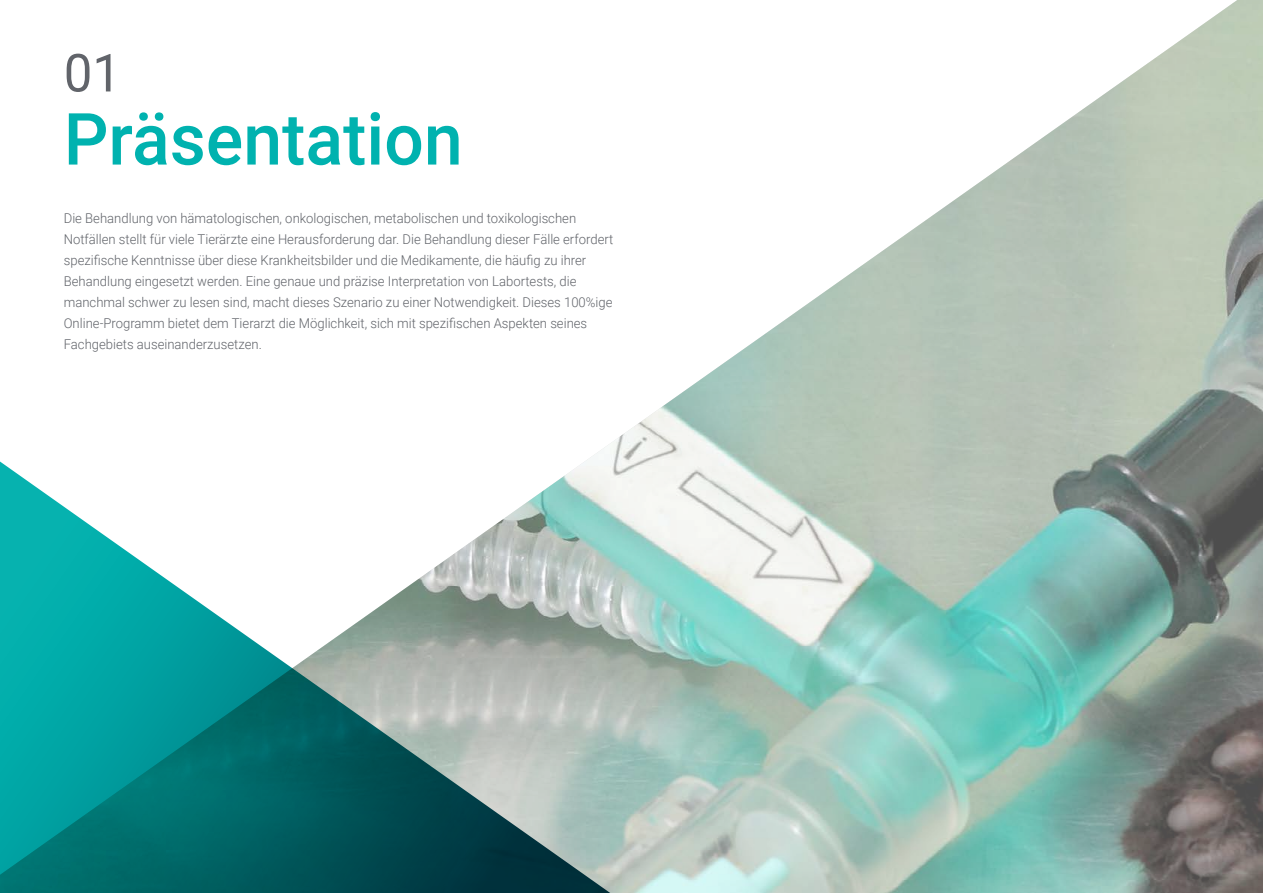
<style>
.page{position:relative;width:1263px;height:893px;background:#fff}
.page>*{position:absolute;margin:0;border:0;box-sizing:border-box;transform-origin:0 0}
.t1{font:500 72px "Roboto";color:#00b2af}
.t2{font:52.5px "Roboto";color:#61646a}
.t3{font:300 13.5px/21px "Roboto";color:#61646a}
</style>
<div class="page">
<img style="left:607px;top:0;width:656px;height:893px">
<svg style="left:0;top:446px;width:640px;height:447px"></svg>
<h2 class="t2" style="left:64px;top:36px;width:59px">01</h2>
<h1 class="t1" style="left:64px;top:89px;width:400px">Präsentation</h1>
<p class="t3" style="left:64px;top:207px;width:551px">Die Behandlung von hämatologischen, onkologischen, metabolischen und toxikologischen Notfällen stellt für viele Tierärzte eine Herausforderung dar. Die Behandlung dieser Fälle erfordert spezifische Kenntnisse über diese Krankheitsbilder und die Medikamente, die häufig zu ihrer Behandlung eingesetzt werden. Eine genaue und präzise Interpretation von Labortests, die manchmal schwer zu lesen sind, macht dieses Szenario zu einer Notwendigkeit. Dieses 100%ige Online-Programm bietet dem Tierarzt die Möglichkeit, sich mit spezifischen Aspekten seines Fachgebiets auseinanderzusetzen.</p>
</div>
